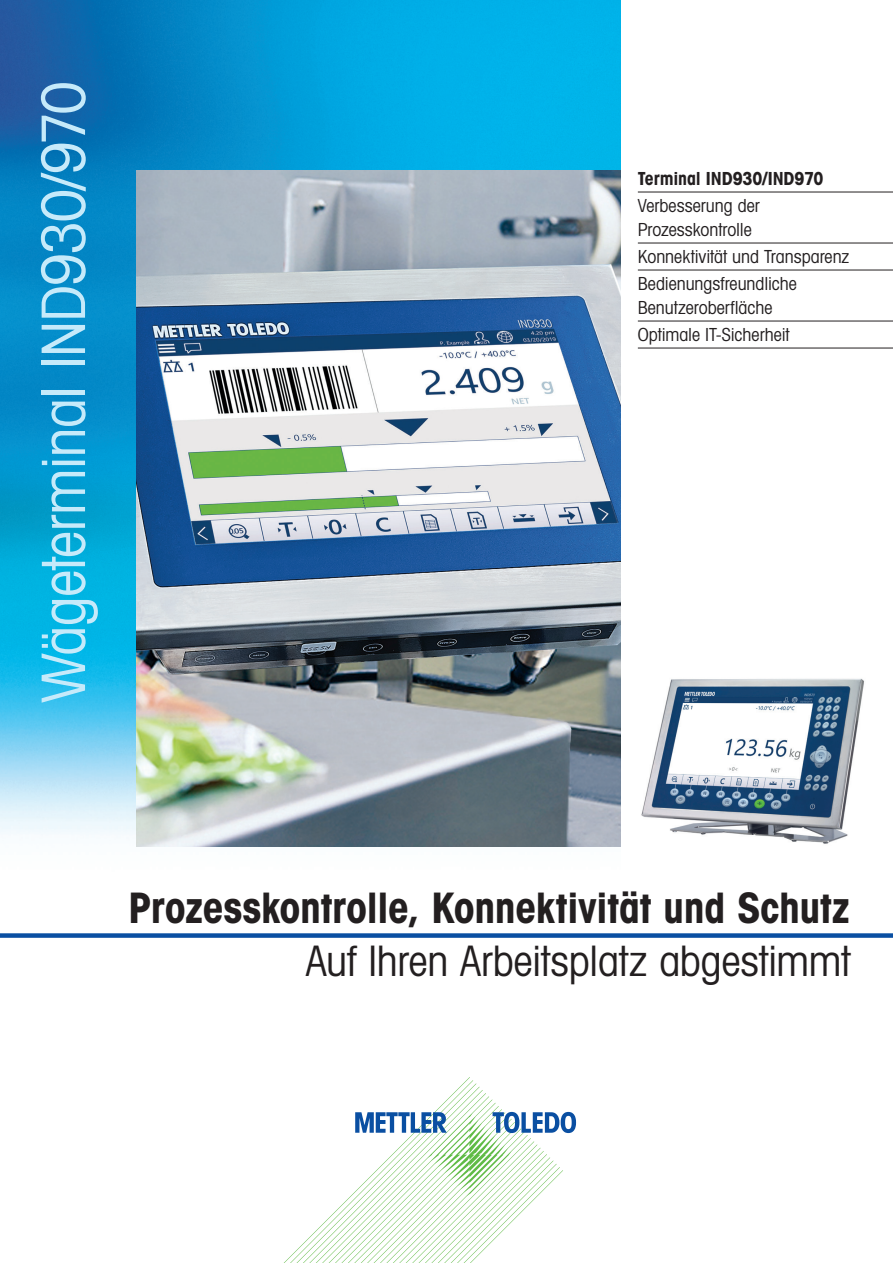
<style>
.page{position:relative;width:893px;height:1263px;background:#fff}
.page>*{position:absolute;margin:0;border:0;box-sizing:border-box;transform-origin:0 0}
.Vertical_Text_Cover{font:60px "Avant Gardefor MT Bk";letter-spacing:-.02em;color:#c6eafa}
.Headline_Cover_bold{font:42px "Avant Gardefor MT Bd";letter-spacing:-.01em;color:#231f20}
.Headline_Cover_book{font:42px "Avant Gardefor MT Bk";letter-spacing:-.005em;color:#231f20}
.Features_Cover_book{font:18px/24px "Avant Gardefor MT Bk";color:#231f20}
.Product_Name_Cover_b{font:18px "Avant Gardefor MT Bd";letter-spacing:-.005em;color:#231f20}
</style>
<div class="page">
<div style="left:0;top:933px;width:893px;height:5px;background:#0a4fa2"></div>
<img style="left:0;top:0;width:621px;height:847px">
<svg style="left:284px;top:1077px;width:292px;height:186px"></svg>
<img style="left:136px;top:170px;width:485px;height:676px">
<hr style="left:638px;top:192px;width:255px;height:1px;background:#231f20">
<hr style="left:638px;top:243px;width:255px;height:1px;background:#231f20">
<hr style="left:638px;top:270px;width:255px;height:1px;background:#231f20">
<hr style="left:638px;top:321px;width:255px;height:1px;background:#231f20">
<hr style="left:638px;top:348px;width:255px;height:1px;background:#231f20">
<img style="left:641px;top:678px;width:223px;height:166px">
<p class="Vertical_Text_Cover" style="left:26px;top:703px;width:623px;rotate:-90deg">Wägeterminal IND930/970</p>
<p class="Product_Name_Cover_b" style="left:638px;top:167px;width:187px">Terminal IND930/IND970</p>
<p class="Features_Cover_book" style="left:638px;top:193px;width:124px">Verbesserung der<br>Prozesskontrolle</p>
<p class="Features_Cover_book" style="left:638px;top:244px;width:213px">Konnektivität und Transparenz</p>
<p class="Features_Cover_book" style="left:638px;top:271px;width:161px">Bedienungsfreundliche<br>Benutzeroberfläche</p>
<p class="Features_Cover_book" style="left:638px;top:322px;width:153px">Optimale IT-Sicherheit</p>
<p class="Headline_Cover_bold" style="left:128px;top:881px;width:724px">Prozesskontrolle, Konnektivität und Schutz</p>
<p class="Headline_Cover_book" style="left:306px;top:935px;width:546px">Auf Ihren Arbeitsplatz abgestimmt</p>
</div>
